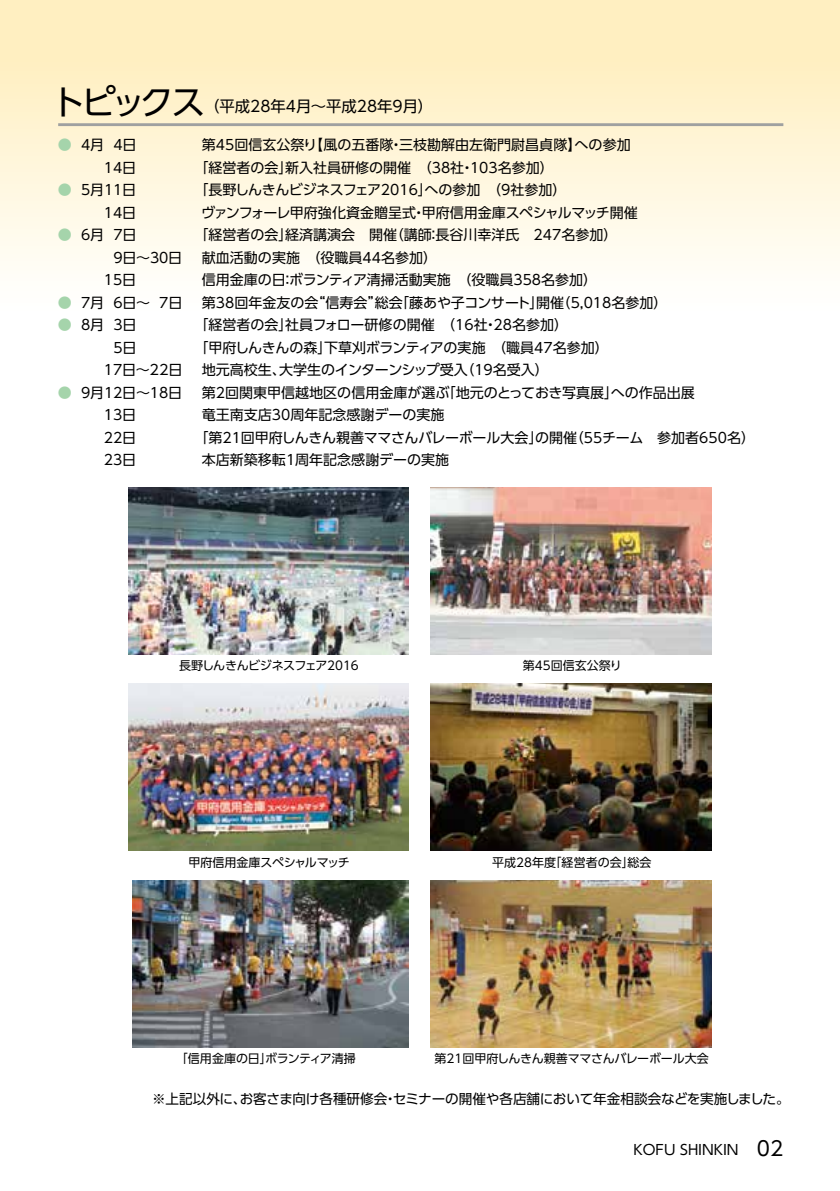
<style>
.page{position:relative;width:840px;height:1191px;background:#fff}
.page>*{position:absolute;margin:0;border:0;box-sizing:border-box;transform-origin:0 0}
.t1{font:15.4px "UD Shin Go Pro";color:#000}
.t2{font:14px "UD Shin Go Pro";color:#000}
.t3{font:14px "UD Shin Go Pro";letter-spacing:-.02em;color:#000}
.t4{font:13.6px "UD Shin Go Pro";letter-spacing:-.01em;color:#000}
.t5{font:12px "UD Shin Go Pro";letter-spacing:-.005em;color:#000}
.t6{font:12px "UD Shin Go Pro";letter-spacing:-.025em;color:#000}
.s1{font-size:34px}
.s2{color:#a5d4ab}
.s3{font-size:20px}
</style>
<div class="page">
<div style="left:0;top:0;width:839px;height:376px;background:linear-gradient(to bottom,#ffedb9,#fff)"></div>
<hr style="left:58px;top:123px;width:724px;height:3px;background:#9fa0a0">
<img style="left:128px;top:487px;width:280px;height:167px">
<img style="left:128px;top:684px;width:280px;height:166px">
<img style="left:132px;top:880px;width:276px;height:167px">
<img style="left:430px;top:880px;width:281px;height:167px">
<img style="left:430px;top:487px;width:281px;height:167px">
<img style="left:430px;top:684px;width:281px;height:167px">
<p class="t1" style="left:51px;top:94px;width:383px"><span class="s1">トピックス</span>（平成28年4月～平成28年9月）</p>
<p class="t2" style="left:58px;top:133px;width:80px"><span class="s2">●</span> 4月 4日</p>
<p class="t2" style="left:202px;top:133px;width:430px">第45回信玄公祭り【風の五番隊・三枝勘解由左衛門尉昌貞隊】への参加</p>
<p class="t2" style="left:104px;top:156px;width:34px">14日</p>
<p class="t2" style="left:194px;top:156px;width:367px">「経営者の会」新入社員研修の開催　（38社・103名参加）　</p>
<p class="t2" style="left:58px;top:178px;width:80px"><span class="s2">●</span> 5月11日</p>
<p class="t3" style="left:194px;top:178px;width:373px">「長野しんきんビジネスフェア2016」への参加　（9社参加）</p>
<p class="t2" style="left:104px;top:201px;width:34px">14日</p>
<p class="t2" style="left:201px;top:201px;width:437px">ヴァンフォーレ甲府強化資金贈呈式・甲府信用金庫スペシャルマッチ開催</p>
<p class="t2" style="left:58px;top:223px;width:80px"><span class="s2">●</span> 6月 7日</p>
<p class="t2" style="left:194px;top:223px;width:424px">「経営者の会」経済講演会　開催（講師：長谷川幸洋氏　247名参加）</p>
<p class="t2" style="left:113px;top:246px;width:70px">9日～30日</p>
<p class="t2" style="left:202px;top:246px;width:237px">献血活動の実施　（役職員44名参加）</p>
<p class="t2" style="left:104px;top:268px;width:34px">15日</p>
<p class="t2" style="left:202px;top:268px;width:396px">信用金庫の日：ボランティア清掃活動実施　（役職員358名参加）</p>
<p class="t2" style="left:58px;top:291px;width:126px"><span class="s2">●</span> 7月 6日～ 7日</p>
<p class="t2" style="left:202px;top:291px;width:467px">第38回年金友の会“信寿会”総会「藤あや子コンサート」開催（5,018名参加）</p>
<p class="t2" style="left:58px;top:313px;width:80px"><span class="s2">●</span> 8月 3日</p>
<p class="t2" style="left:194px;top:313px;width:375px">「経営者の会」社員フォロー研修の開催　（16社・28名参加）</p>
<p class="t2" style="left:113px;top:336px;width:25px">5日</p>
<p class="t2" style="left:194px;top:336px;width:415px">「甲府しんきんの森」下草刈ボランティアの実施　（職員47名参加）</p>
<p class="t2" style="left:104px;top:358px;width:80px">17日～22日</p>
<p class="t2" style="left:202px;top:358px;width:348px">地元高校生、大学生のインターンシップ受入（19名受入）</p>
<p class="t2" style="left:58px;top:381px;width:126px"><span class="s2">●</span> 9月12日～18日</p>
<p class="t2" style="left:202px;top:381px;width:494px">第2回関東甲信越地区の信用金庫が選ぶ「地元のとっておき写真展」への作品出展</p>
<p class="t2" style="left:104px;top:403px;width:34px">13日</p>
<p class="t2" style="left:202px;top:403px;width:244px">竜王南支店30周年記念感謝デーの実施</p>
<p class="t2" style="left:104px;top:426px;width:34px">22日</p>
<p class="t2" style="left:194px;top:426px;width:562px">「第21回甲府しんきん親善ママさんバレーボール大会」の開催（55チーム　参加者650名）</p>
<p class="t2" style="left:104px;top:448px;width:34px">23日</p>
<p class="t2" style="left:202px;top:448px;width:249px">本店新築移転1周年記念感謝デーの実施</p>
<p class="t6" style="left:179px;top:656px;width:181px">長野しんきんビジネスフェア2016</p>
<p class="t5" style="left:522px;top:656px;width:100px">第45回信玄公祭り</p>
<p class="t5" style="left:188px;top:852px;width:163px">甲府信用金庫スペシャルマッチ</p>
<p class="t5" style="left:492px;top:852px;width:161px">平成28年度「経営者の会」総会</p>
<p class="t5" style="left:176px;top:1049px;width:181px">「信用金庫の日」ボランティア清掃</p>
<p class="t5" style="left:434px;top:1049px;width:276px">第21回甲府しんきん親善ママさんバレーボール大会</p>
<p class="t4" style="left:152px;top:1087px;width:638px">※上記以外に、お客さま向け各種研修会・セミナーの開催や各店舗において年金相談会などを実施しました。</p>
<p class="t2" style="left:633px;top:1138px;width:151px">KOFU SHINKIN <span class="s3">02</span></p>
</div>
